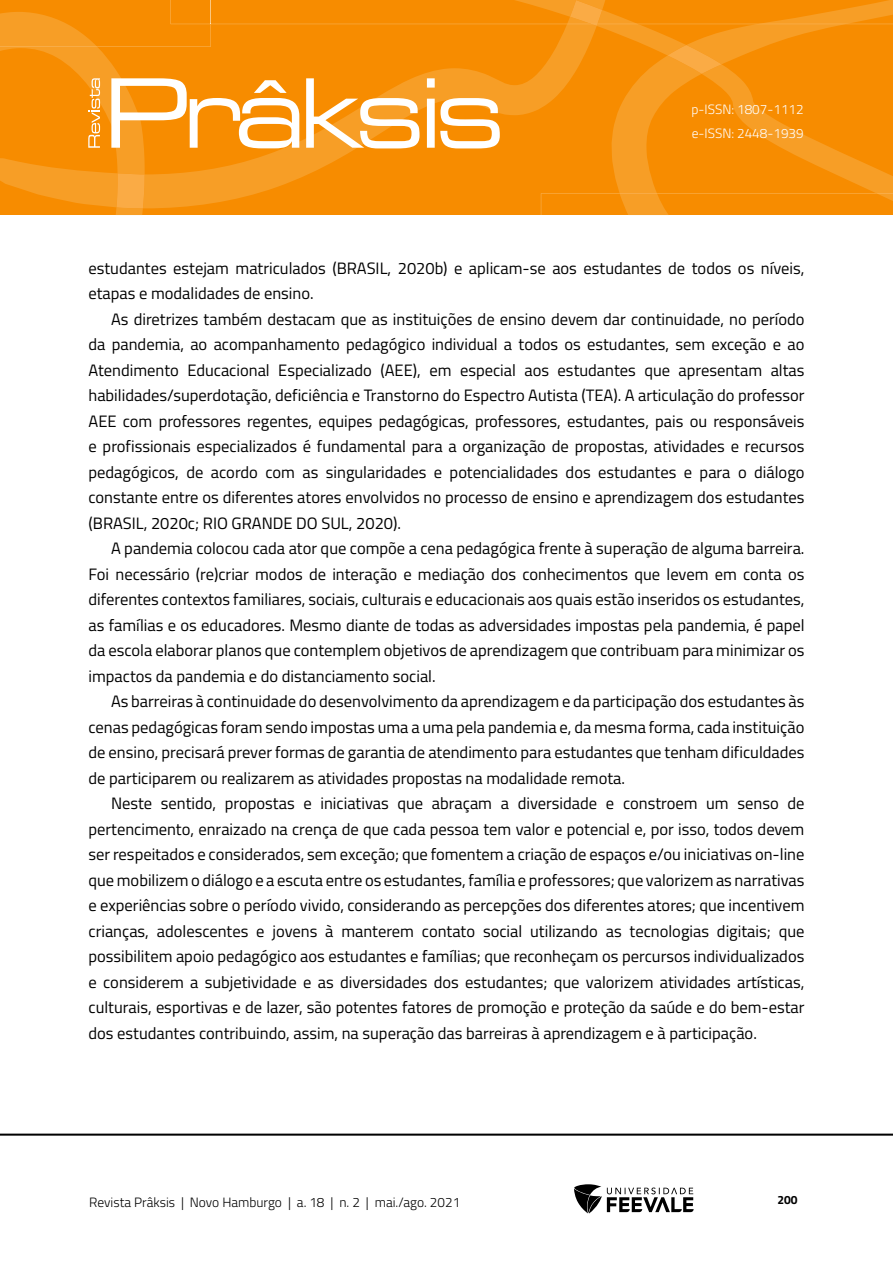
<style>
.page{position:relative;width:893px;height:1263px;background:#fff}
.page>*{position:absolute;margin:0;border:0;box-sizing:border-box;transform-origin:0 0}
.Corpo_de_texto{font:16.5px/25.5px "Titillium Web";color:#000;text-align:justify}
.t1{font:300 13.5px "Titillium Web";color:#000}
.t2{font:300 13.5px/24px "Titillium Web";color:#fff}
.t3{font:700 12px "Titillium Web";color:#000}
</style>
<div class="page">
<hr style="left:0;top:1133px;width:893px;height:3px;background:#000">
<svg style="left:574px;top:1184px;width:120px;height:29px"></svg>
<svg style="left:0;top:0;width:893px;height:215px;background:#f79412"></svg>
<p class="t2" style="left:691px;top:97px;width:114px">p-ISSN: 1807-1112 e-ISSN: 2448-1939</p>
<p class="Corpo_de_texto" style="left:88px;top:254px;width:717px">estudantes estejam matriculados (BRASIL, 2020b) e aplicam-se aos estudantes de todos os níveis, etapas e modalidades de ensino.</p>
<p class="Corpo_de_texto" style="left:88px;top:305px;width:717px;text-indent:22px">As diretrizes também destacam que as instituições de ensino devem dar continuidade, no período da pandemia, ao acompanhamento pedagógico individual a todos os estudantes, sem exceção e ao Atendimento Educacional Especializado (AEE), em especial aos estudantes que apresentam altas habilidades/superdotação, deficiência e Transtorno do Espectro Autista (TEA). A articulação do professor AEE com professores regentes, equipes pedagógicas, professores, estudantes, pais ou responsáveis e profissionais especializados é fundamental para a organização de propostas, atividades e recursos pedagógicos, de acordo com as singularidades e potencialidades dos estudantes e para o diálogo constante entre os diferentes atores envolvidos no processo de ensino e aprendizagem dos estudantes (BRASIL, 2020c; RIO GRANDE DO SUL, 2020).</p>
<p class="Corpo_de_texto" style="left:88px;top:535px;width:717px;text-indent:22px">A pandemia colocou cada ator que compõe a cena pedagógica frente à superação de alguma barreira.<br>Foi necessário (re)criar modos de interação e mediação dos conhecimentos que levem em conta os diferentes contextos familiares, sociais, culturais e educacionais aos quais estão inseridos os estudantes, as famílias e os educadores. Mesmo diante de todas as adversidades impostas pela pandemia, é papel da escola elaborar planos que contemplem objetivos de aprendizagem que contribuam para minimizar os impactos da pandemia e do distanciamento social.</p>
<p class="Corpo_de_texto" style="left:88px;top:688px;width:717px;text-indent:22px">As barreiras à continuidade do desenvolvimento da aprendizagem e da participação dos estudantes às cenas pedagógicas foram sendo impostas uma a uma pela pandemia e, da mesma forma, cada instituição de ensino, precisará prever formas de garantia de atendimento para estudantes que tenham dificuldades de participarem ou realizarem as atividades propostas na modalidade remota.</p>
<p class="Corpo_de_texto" style="left:88px;top:790px;width:717px;text-indent:22px">Neste sentido, propostas e iniciativas que abraçam a diversidade e constroem um senso de pertencimento, enraizado na crença de que cada pessoa tem valor e potencial e, por isso, todos devem ser respeitados e considerados, sem exceção; que fomentem a criação de espaços e/ou iniciativas on-line que mobilizem o diálogo e a escuta entre os estudantes, família e professores; que valorizem as narrativas e experiências sobre o período vivido, considerando as percepções dos diferentes atores; que incentivem crianças, adolescentes e jovens à manterem contato social utilizando as tecnologias digitais; que possibilitem apoio pedagógico aos estudantes e famílias; que reconheçam os percursos individualizados e considerem a subjetividade e as diversidades dos estudantes; que valorizem atividades artísticas, culturais, esportivas e de lazer, são potentes fatores de promoção e proteção da saúde e do bem-estar dos estudantes contribuindo, assim, na superação das barreiras à aprendizagem e à participação.</p>
<p class="t1" style="left:89px;top:1192px;width:372px">Revista Prâksis | Novo Hamburgo | a. 18 | n. 2 | mai./ago. 2021</p>
<p class="t3" style="left:777px;top:1190px;width:22px">200</p>
</div>
